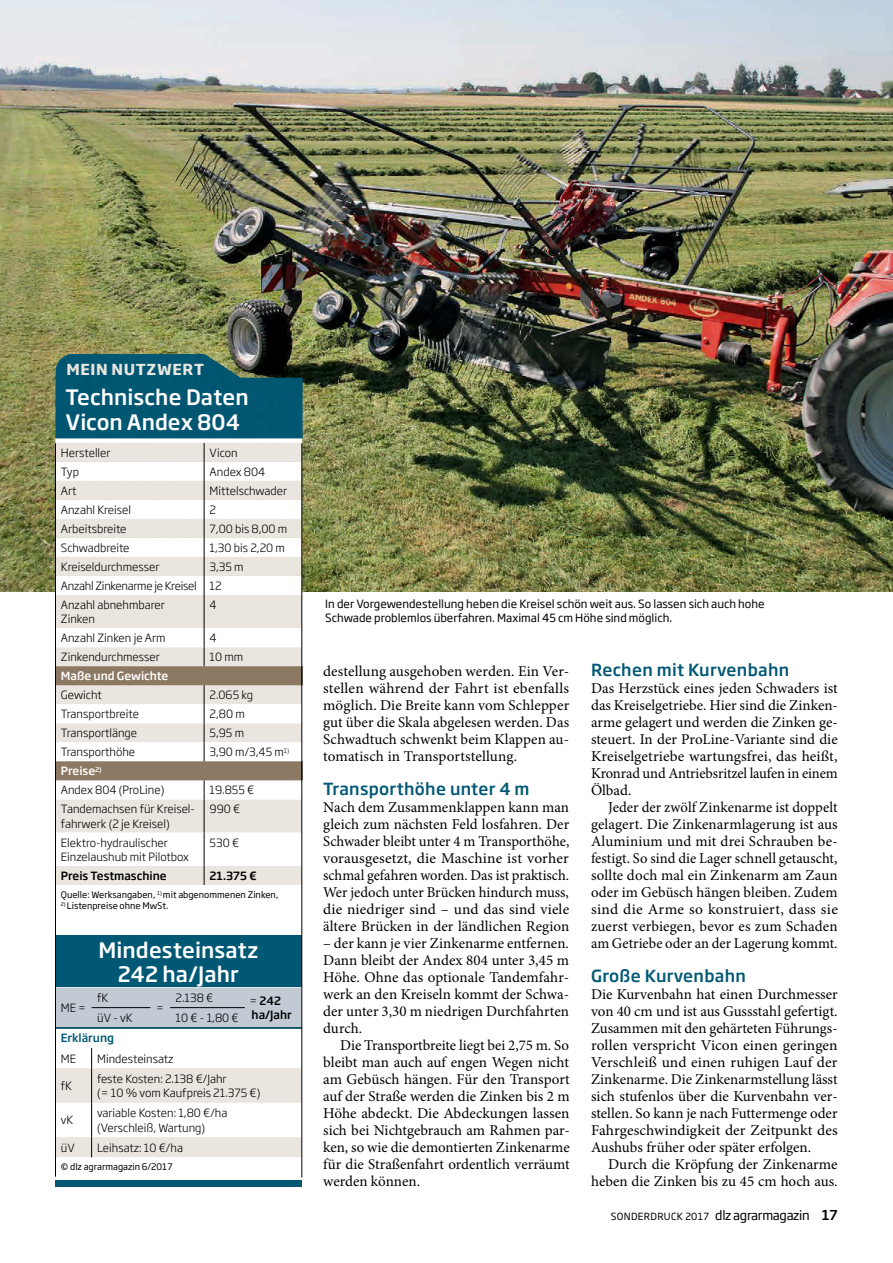
<style>
.page{position:relative;width:893px;height:1263px;background:#fff}
.page>*{position:absolute;margin:0;border:0;box-sizing:border-box;transform-origin:0 0}
.t1{font:500 21px/24px "Soho Gothic Pro";letter-spacing:.005em;color:#fff;text-align:center}
.t2{font:500 16.5px "Soho Gothic Pro";letter-spacing:.02em;color:#005874}
.t3{font:15px/17px "Minion Pro";color:#000;text-align:justify}
.t4{font:700 15px "Soho Gothic Pro";letter-spacing:.04em;color:#eae6df}
.t5{font:300 11.25px/14.2px "Soho Gothic Pro";color:#000}
.t6{font:11.25px/14.2px "Soho Gothic Pro";color:#000}
.t7{font:300 11.25px/19px "Soho Gothic Pro";letter-spacing:-.025em;color:#000}
.t8{font:500 11.25px "Soho Gothic Pro";color:#000}
.t9{font:500 11.25px "Soho Gothic Pro";color:#fff}
.t10{font:500 11.25px "Soho Gothic Pro";color:#005874}
.t11{font:9.75px "Soho Gothic Pro";letter-spacing:.035em;color:#000}
.t12{font:9px "Soho Gothic Pro";color:#000}
.s1{font-weight:500;color:#fff}
.s2{font-weight:300}
.s3{font-size:12.75px}
.s4{font-weight:500;font-size:13.5px}
</style>
<div class="page">
<img style="left:0;top:0;width:893px;height:591px">
<div style="left:56px;top:866px;width:246px;height:19px;background:#eae6df"></div>
<svg style="left:56px;top:595px;width:246px;height:271px;fill:#eae6df"></svg>
<svg style="left:56px;top:354px;width:246px;height:241px"></svg>
<hr style="left:204px;top:595px;width:1px;height:33px;background:#000">
<svg style="left:56px;top:628px;width:246px;height:171px"></svg>
<hr style="left:204px;top:799px;width:1px;height:34px;background:#000">
<hr style="left:204px;top:833px;width:1px;height:33px;background:#000">
<svg style="left:204px;top:866px;width:1px;height:19px"></svg>
<div style="left:55px;top:935px;width:246px;height:52px;background:#005874"></div>
<div style="left:55px;top:1180px;width:246px;height:7px;background:#005874"></div>
<svg style="left:56px;top:1048px;width:245px;height:110px"></svg>
<div style="left:56px;top:987px;width:245px;height:40px;background:#c2cad4"></div>
<hr style="left:55px;top:1027px;width:247px;height:2px;background:#005874">
<hr style="left:302px;top:443px;width:1px;height:734px;background:#000">
<hr style="left:55px;top:443px;width:1px;height:734px;background:#000">
<p class="t4" style="left:66px;top:358px;width:139px">MEIN NUTZWERT</p>
<h1 class="t1" style="left:66px;top:383px;width:185px;line-height:25.2px;text-align:left">Technische Daten<br>Vicon Andex 804</h1>
<p class="t5" style="left:61px;top:445px;width:51px">Hersteller</p>
<p class="t5" style="left:210px;top:445px;width:29px">Vicon</p>
<p class="t5" style="left:61px;top:464px;width:20px">Typ</p>
<p class="t5" style="left:210px;top:464px;width:57px">Andex 804</p>
<p class="t5" style="left:61px;top:483px;width:17px">Art</p>
<p class="t5" style="left:210px;top:483px;width:79px">Mittelschwader</p>
<p class="t5" style="left:61px;top:502px;width:72px">Anzahl Kreisel</p>
<p class="t5" style="left:210px;top:502px;width:8px">2</p>
<p class="t5" style="left:61px;top:521px;width:67px">Arbeitsbreite</p>
<p class="t5" style="left:210px;top:521px;width:79px">7,00 bis 8,00 m</p>
<p class="t5" style="left:61px;top:540px;width:70px">Schwadbreite</p>
<p class="t5" style="left:210px;top:540px;width:77px">1,30 bis 2,20 m</p>
<p class="t5" style="left:61px;top:559px;width:100px">Kreiseldurchmesser</p>
<p class="t7" style="left:61px;top:556px;width:184px;text-indent:149px">3,35 m<br>Anzahl Zinkenarme je Kreisel 12<br>Anzahl abnehmbarer</p>
<p class="t5" style="left:61px;top:611px;width:36px">Zinken</p>
<p class="t5" style="left:210px;top:597px;width:9px">4</p>
<p class="t5" style="left:61px;top:630px;width:106px">Anzahl Zinken je Arm</p>
<p class="t5" style="left:210px;top:630px;width:9px">4</p>
<p class="t5" style="left:61px;top:649px;width:100px">Zinkendurchmesser</p>
<p class="t5" style="left:210px;top:649px;width:35px">10 mm</p>
<p class="t9" style="left:61px;top:667px;width:109px">Maße und Gewichte</p>
<p class="t5" style="left:61px;top:687px;width:42px">Gewicht</p>
<p class="t5" style="left:210px;top:687px;width:45px">2.065 kg</p>
<p class="t5" style="left:61px;top:706px;width:80px">Transportbreite</p>
<p class="t5" style="left:210px;top:706px;width:37px">2,80 m</p>
<p class="t5" style="left:61px;top:725px;width:78px">Transportlänge</p>
<p class="t5" style="left:210px;top:725px;width:36px">5,95 m</p>
<p class="t5" style="left:61px;top:744px;width:76px">Transporthöhe</p>
<p class="t5" style="left:210px;top:744px;width:81px">3,90 m/3,45 m<sup>1)</sup></p>
<p class="t5" style="left:61px;top:761px;width:105px;line-height:19px"><span class="s1">Preise</span><sup>2)<br></sup>Andex 804 (ProLine)</p>
<p class="t5" style="left:210px;top:782px;width:46px">19.855 €</p>
<p class="t5" style="left:61px;top:801px;width:136px">Tandemachsen für Kreisel&shy;fahrwerk (2 je Kreisel)</p>
<p class="t5" style="left:210px;top:801px;width:32px">990 €</p>
<p class="t5" style="left:61px;top:834px;width:130px">Elektro-hydraulischer<br>Einzelaushub mit Pilotbox</p>
<p class="t5" style="left:210px;top:834px;width:31px">530 €</p>
<p class="t8" style="left:61px;top:867px;width:107px">Preis Testmaschine</p>
<p class="t8" style="left:210px;top:867px;width:49px">21.375 €</p>
<p class="t12" style="left:61px;top:888px;width:219px">Quelle: Werksangaben, <sup>1)</sup> mit abgenommenen Zinken,</p>
<p class="t12" style="left:61px;top:898px;width:109px"><sup>2)</sup> Listenpreise ohne MwSt.</p>
<h1 class="t1" style="left:98px;top:937px;width:161px">Mindesteinsatz<br>242 ha/Jahr</h1>
<p class="t5" style="left:61px;top:1000px;width:27px">ME =</p>
<p class="t5" style="left:97px;top:990px;width:13px">fK</p>
<p class="t5" style="left:176px;top:990px;width:39px">2.138 €</p>
<p class="t8" style="left:249px;top:992px;width:33px"><span class="s2">=</span> 242</p>
<p class="t5" style="left:156px;top:1000px;width:9px">=</p>
<p class="t5" style="left:97px;top:1010px;width:37px">üV - vK</p>
<p class="t5" style="left:176px;top:1010px;width:118px">10 € - 1,80 € <sup>ha/Jahr</sup></p>
<p class="t10" style="left:61px;top:1029px;width:55px">Erklärung</p>
<p class="t5" style="left:61px;top:1051px;width:17px">ME</p>
<p class="t5" style="left:97px;top:1051px;width:78px">Mindesteinsatz</p>
<p class="t5" style="left:61px;top:1078px;width:13px">fK</p>
<p class="t5" style="left:97px;top:1071px;width:165px">feste Kosten: 2.138 €/Jahr<br>(= 10 % vom Kaufpreis 21.375 €)</p>
<p class="t5" style="left:61px;top:1112px;width:14px">vK</p>
<p class="t5" style="left:97px;top:1105px;width:132px">variable Kosten: 1,80 €/ha (Verschleiß, Wartung)</p>
<p class="t5" style="left:61px;top:1140px;width:15px">üV</p>
<p class="t5" style="left:97px;top:1140px;width:87px">Leihsatz: 10 €/ha</p>
<p class="t12" style="left:61px;top:1160px;width:113px">© dlz agrarmagazin 6/2017</p>
<p class="t6" style="left:325px;top:596px;width:441px">In der Vorgewendestellung heben die Kreisel schön weit aus. So lassen sich auch hohe<br>Schwade problemlos überfahren. Maximal 45 cm Höhe sind möglich.</p>
<p class="t3" style="left:323px;top:663px;width:248px">destellung ausgehoben werden. Ein Ver&shy;stellen während der Fahrt ist ebenfalls möglich. Die Breite kann vom Schlepper gut über die Skala abgelesen werden. Das Schwadtuch schwenkt beim Klappen au&shy;tomatisch in Transportstellung.</p>
<p class="t2" style="left:323px;top:776px;width:208px">Transporthöhe unter 4 m</p>
<p class="t3" style="left:323px;top:799px;width:248px">Nach dem Zusammenklappen kann man gleich zum nächsten Feld losfahren. Der Schwader bleibt unter 4 m Transporthöhe, vorausgesetzt, die Maschine ist vorher schmal gefahren worden. Das ist praktisch.<br>Wer jedoch unter Brücken hindurch muss, die niedriger sind – und das sind viele ältere Brücken in der ländlichen Region</p>
<p class="t3" style="left:323px;top:935px;width:248px">– der kann je vier Zinkenarme entfernen.<br>Dann bleibt der Andex 804 unter 3,45 m Höhe. Ohne das optionale Tandemfahr&shy;werk an den Kreiseln kommt der Schwa&shy;der unter 3,30 m niedrigen Durchfahrten durch.</p>
<p class="t3" style="left:323px;top:1037px;width:248px;text-indent:17px">Die Transportbreite liegt bei 2,75 m. So bleibt man auch auf engen Wegen nicht am Gebüsch hängen. Für den Transport auf der Straße werden die Zinken bis 2 m Höhe abdeckt. Die Abdeckungen lassen sich bei Nichtgebrauch am Rahmen par&shy;ken, so wie die demontierten Zinkenarme für die Straßenfahrt ordentlich verräumt werden können.</p>
<p class="t2" style="left:591px;top:657px;width:200px">Rechen mit Kurvenbahn</p>
<p class="t3" style="left:591px;top:680px;width:248px">Das Herzstück eines jeden Schwaders ist das Kreiselgetriebe. Hier sind die Zinken&shy;arme gelagert und werden die Zinken ge&shy;steuert. In der ProLine-Variante sind die Kreiselgetriebe wartungsfrei, das heißt, Kronrad und Antriebsritzel laufen in einem Ölbad.</p>
<p class="t3" style="left:591px;top:799px;width:248px;text-indent:17px">Jeder der zwölf Zinkenarme ist doppelt gelagert. Die Zinkenarmlagerung ist aus Aluminium und mit drei Schrauben be&shy;festigt. So sind die Lager schnell getauscht, sollte doch mal ein Zinkenarm am Zaun oder im Gebüsch hängen bleiben. Zudem sind die Arme so konstruiert, dass sie zuerst verbiegen, bevor es zum Schaden am Getriebe oder an der Lagerung kommt.</p>
<p class="t2" style="left:591px;top:963px;width:156px">Große Kurvenbahn</p>
<p class="t3" style="left:591px;top:986px;width:248px">Die Kurvenbahn hat einen Durchmesser von 40 cm und ist aus Gussstahl gefertigt.<br>Zusammen mit den gehärteten Führungs&shy;rollen verspricht Vicon einen geringen Verschleiß und einen ruhigen Lauf der Zinkenarme. Die Zinkenarmstellung lässt sich stufenlos über die Kurvenbahn ver&shy;stellen. So kann je nach Futtermenge oder Fahrgeschwindigkeit der Zeitpunkt des Aushubs früher oder später erfolgen.</p>
<p class="t3" style="left:591px;top:1156px;width:248px;text-align:right">Durch die Kröpfung der Zinkenarme heben die Zinken bis zu 45 cm hoch aus.</p>
<p class="t11" style="left:611px;top:1209px;width:228px">SONDERDRUCK 2017 <span class="s3">dlz agrarmagazin</span> <span class="s4">17</span></p>
</div>
